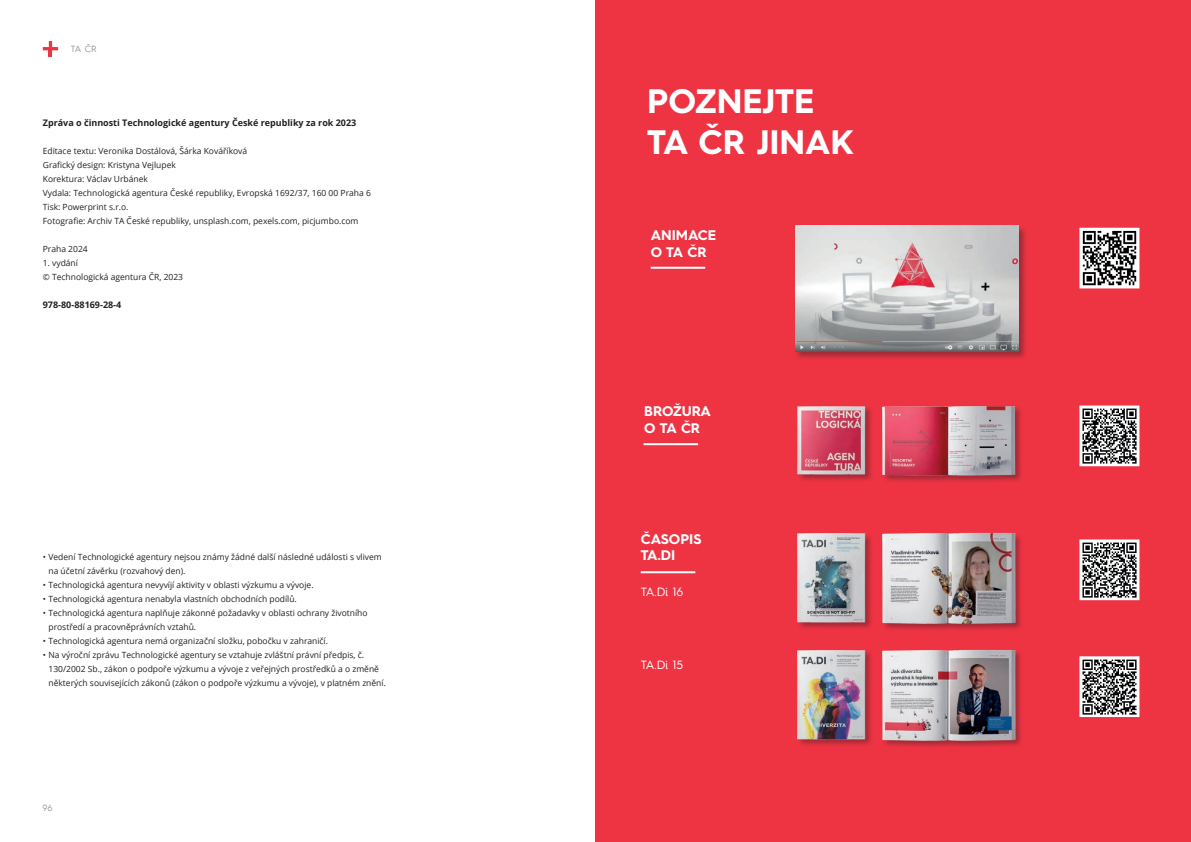
<style>
.page{position:relative;width:1191px;height:842px;background:#fff}
.page>*{position:absolute;margin:0;border:0;box-sizing:border-box;transform-origin:0 0}
.t1{font:700 34px/40.8px "Hurme Geometric Sans 4";color:#fff}
.t2{font:700 14px/16.8px "Hurme Geometric Sans 4";color:#fff}
.t3{font:12px "Hurme Geometric Sans 4";color:#fff}
.t4{font:700 9px "Open Sans";color:#231f20}
.t5{font:9px "Hurme Geometric Sans 4";color:#939598}
.t6{font:8.5px/14px "Open Sans";color:#231f20}
</style>
<div class="page">
<div style="left:595px;top:0;width:596px;height:842px;background:#ee3343"></div>
<div style="left:794px;top:225px;width:233px;height:135px;background:#231f20;opacity:.4"></div>
<img style="left:795px;top:226px;width:224px;height:126px">
<img style="left:797px;top:406px;width:224px;height:76px">
<img style="left:797px;top:532px;width:224px;height:98px">
<img style="left:797px;top:649px;width:224px;height:98px">
<hr style="left:641px;top:571px;width:54px;height:2px;background:#fff">
<hr style="left:650px;top:267px;width:55px;height:2px;background:#fff">
<hr style="left:643px;top:443px;width:55px;height:2px;background:#fff">
<svg style="left:1079px;top:227px;width:61px;height:62px;background:#979091"></svg>
<svg style="left:1079px;top:405px;width:61px;height:62px;background:#948e8f"></svg>
<svg style="left:1079px;top:539px;width:61px;height:62px;background:#969091"></svg>
<svg style="left:1079px;top:656px;width:61px;height:61px;background:#918d8e"></svg>
<svg style="left:43px;top:41px;width:15px;height:15px"></svg>
<p class="t5" style="left:71px;top:43px;width:27px">TA ČR</p>
<p class="t4" style="left:43px;top:117px;width:315px">Zpráva o činnosti Technologické agentury České republiky za rok 2023</p>
<p class="t6" style="left:43px;top:144px;width:329px">Editace textu: Veronika Dostálová, Šárka Kováříková<br>Grafický design: Kristyna Vejlupek<br>Korektura: Václav Urbánek<br>Vydala: Technologická agentura České republiky, Evropská 1692/37, 160 00 Praha 6<br>Tisk: Powerprint s.r.o.<br>Fotografie: Archiv TA České republiky, unsplash.com, pexels.com, picjumbo.com</p>
<p class="t6" style="left:43px;top:242px;width:46px">Praha 2024</p>
<p class="t6" style="left:43px;top:256px;width:142px">1. vydání<br>© Technologická agentura ČR, 2023</p>
<p class="t4" style="left:43px;top:299px;width:80px">978-80-88169-28-4</p>
<p class="t6" style="left:48px;top:550px;width:335px;text-indent:-6px">• Vedení Technologické agentury nejsou známy žádné další následné události s vlivem na účetní závěrku (rozvahový den).</p>
<p class="t6" style="left:43px;top:578px;width:272px">• Technologická agentura nevyvíjí aktivity v oblasti výzkumu a vývoje.</p>
<p class="t6" style="left:43px;top:592px;width:255px">• Technologická agentura nenabyla vlastních obchodních podílů.</p>
<p class="t6" style="left:48px;top:606px;width:321px;text-indent:-6px">• Technologická agentura naplňuje zákonné požadavky v oblasti ochrany životního prostředí a pracovněprávních vztahů.</p>
<p class="t6" style="left:43px;top:634px;width:287px">• Technologická agentura nemá organizační složku, pobočku v zahraničí.</p>
<p class="t6" style="left:48px;top:648px;width:339px;text-indent:-6px">• Na výroční zprávu Technologické agentury se vztahuje zvláštní právní předpis, č.<br>130/2002 Sb., zákon o podpoře výzkumu a vývoje z veřejných prostředků a o změně některých souvisejících zákonů (zákon o podpoře výzkumu a vývoje), v platném znění.</p>
<p class="t5" style="left:43px;top:802px;width:11px">96</p>
<h1 class="t1" style="left:647px;top:80px;width:208px">POZNEJTE<br>TA ČR JINAK</h1>
<h2 class="t2" style="left:650px;top:227px;width:67px">ANIMACE<br>O TA ČR</h2>
<h2 class="t2" style="left:644px;top:403px;width:68px">BROŽURA<br>O TA ČR</h2>
<h2 class="t2" style="left:641px;top:530px;width:62px">ČASOPIS<br>TA.DI</h2>
<h3 class="t3" style="left:641px;top:584px;width:44px">TA.Di 16</h3>
<h3 class="t3" style="left:641px;top:657px;width:44px">TA.Di 15</h3>
</div>
